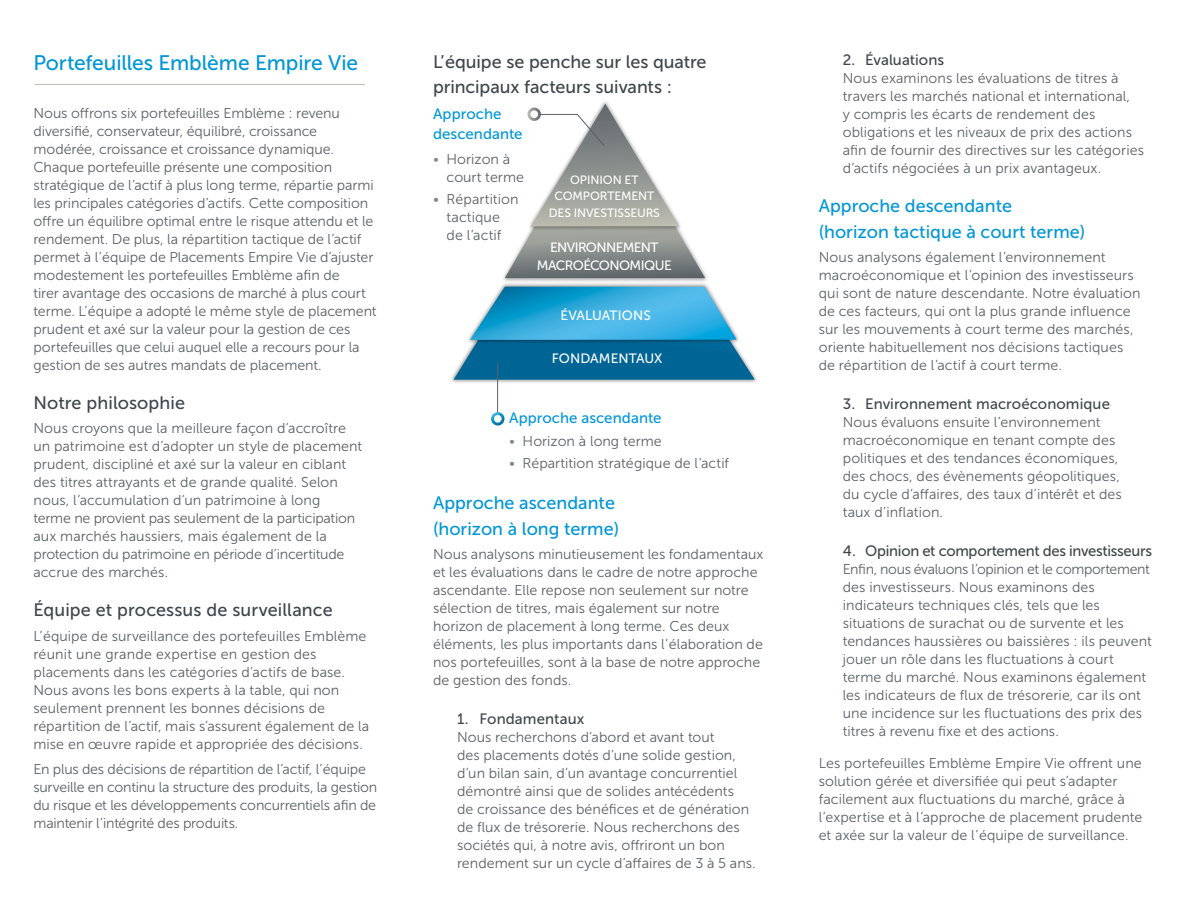
<style>
.page{position:relative;width:1188px;height:918px;background:#fff}
.page>*{position:absolute;margin:0;border:0;box-sizing:border-box;transform-origin:0 0}
._14_pt_-_h2{font:21px "Museo Sans 500";letter-spacing:-.005em;color:#0096d6}
._12pt_-_h4{font:18px/25.5px "Museo Sans 500";color:#3f474c}
._12_pt_-_h3{font:18px/25.5px "Museo Sans 500";color:#0096d6}
.t1{font:15px "Museo Sans 500";letter-spacing:-.005em;color:#3f474c}
.t2{font:15px/19.5px "Museo Sans 500";letter-spacing:.005em;color:#0096d6}
.t3{font:14.25px/18px "Museo Sans 300";color:#5a6166}
.Questions{font:13.5px/18px "Museo Sans 500";letter-spacing:-.04em;color:#fff;text-align:center}
.Questions-2{font:13.5px "Museo Sans 500";color:#fff}
.Questions-3{font:13.5px "Museo Sans 500";letter-spacing:.01em;color:#fff}
.Questions-4{font:12px/16.5px "Museo Sans 500";letter-spacing:-.005em;color:#fff;text-align:center}
.s1{font-family:"Museo Sans 100";font-size:12px;color:#7f868b}
.s2{font-size:12px;color:#7f868b}
</style>
<div class="page">
<div style="left:449px;top:296px;width:310px;height:88px;background:#000;opacity:.45"></div>
<div style="left:466px;top:282px;width:275px;height:62px;background:#000;opacity:.45"></div>
<svg style="left:454px;top:287px;width:301px;height:93px;background:#3e9bc3"></svg>
<div style="left:501px;top:138px;width:209px;height:145px;background:#000;opacity:.4"></div>
<hr style="left:35px;top:84px;width:330px;height:1px;background:#bdbdb0">
<svg style="left:505px;top:104px;width:200px;height:174px"></svg>
<hr style="left:497px;top:362px;width:1px;height:58px;background:#5a6166">
<div style="left:492px;top:414px;width:11px;height:10px;background:#f9f9f8;border-radius:50%"></div>
<div style="left:491px;top:412px;width:13px;height:14px;border:3px solid #fff;border-radius:50%"></div>
<div style="left:529px;top:109px;width:11px;height:11px;background:#f9f9f8;border-radius:50%"></div>
<div style="left:528px;top:108px;width:13px;height:13px;border:3px solid #fff;border-radius:50%"></div>
<h2 class="_14_pt_-_h2" style="left:33px;top:51px;width:326px">Portefeuilles Emblème Empire Vie</h2>
<p class="t3" style="left:33px;top:104px;width:345px">Nous offrons six portefeuilles Emblème : revenu diversifié, conservateur, équilibré, croissance modérée, croissance et croissance dynamique.<br>Chaque portefeuille présente une composition stratégique de l’actif à plus long terme, répartie parmi les principales catégories d’actifs. Cette composition offre un équilibre optimal entre le risque attendu et le rendement. De plus, la répartition tactique de l’actif permet à l’équipe de Placements Empire Vie d’ajuster modestement les portefeuilles Emblème afin de<br>tirer avantage des occasions de marché à plus court terme. L’équipe a adopté le même style de placement prudent et axé sur la valeur pour la gestion de ces portefeuilles que celui auquel elle a recours pour la gestion de ses autres mandats de placement.</p>
<h4 class="_12pt_-_h4" style="left:33px;top:390px;width:153px">Notre philosophie</h4>
<p class="t3" style="left:33px;top:420px;width:330px">Nous croyons que la meilleure façon d’accroître un patrimoine est d’adopter un style de placement prudent, discipliné et axé sur la valeur en ciblant des titres attrayants et de grande qualité. Selon nous, l’accumulation d’un patrimoine à long<br>terme ne provient pas seulement de la participation aux marchés haussiers, mais également de la protection du patrimoine en période d’incertitude accrue des marchés.</p>
<h4 class="_12pt_-_h4" style="left:33px;top:597px;width:301px">Équipe et processus de surveillance</h4>
<p class="t3" style="left:33px;top:627px;width:337px">L’équipe de surveillance des portefeuilles Emblème réunit une grande expertise en gestion des placements dans les catégories d’actifs de base.<br>Nous avons les bons experts à la table, qui non seulement prennent les bonnes décisions de répartition de l’actif, mais s’assurent également de la mise en œuvre rapide et appropriée des décisions.</p>
<p class="t3" style="left:33px;top:760px;width:345px">En plus des décisions de répartition de l’actif, l’équipe surveille en continu la structure des produits, la gestion du risque et les développements concurrentiels afin de maintenir l’intégrité des produits.</p>
<p class="_12pt_-_h4" style="left:433px;top:49px;width:275px">L’équipe se penche sur les quatre principaux facteurs suivants :</p>
<p class="t2" style="left:433px;top:104px;width:91px">Approche descendante</p>
<p class="t3" style="left:447px;top:150px;width:79px;text-indent:-14px"><span class="s1">∞</span> Horizon à court terme</p>
<p class="t3" style="left:433px;top:190px;width:87px;text-align:center"><span class="s2">∞</span> Répartition tactique<br>de l’actif</p>
<p class="Questions-4" style="left:549px;top:172px;width:113px">OPINION ET<br>COMPORTEMENT<br>DES INVESTISSEURS</p>
<p class="Questions" style="left:537px;top:238px;width:137px">ENVIRONNEMENT<br>MACROÉCONOMIQUE</p>
<p class="Questions-3" style="left:560px;top:308px;width:92px">ÉVALUATIONS</p>
<p class="Questions-2" style="left:552px;top:351px;width:112px">FONDAMENTAUX</p>
<p class="t2" style="left:509px;top:409px;width:154px">Approche ascendante</p>
<p class="t3" style="left:509px;top:432px;width:154px"><span class="s1">∞</span> Horizon à long terme</p>
<p class="t3" style="left:509px;top:454px;width:222px"><span class="s2">∞</span> Répartition stratégique de l’actif</p>
<p class="_12_pt_-_h3" style="left:433px;top:490px;width:188px">Approche ascendante (horizon à long terme)</p>
<p class="t3" style="left:433px;top:546px;width:332px">Nous analysons minutieusement les fondamentaux et les évaluations dans le cadre de notre approche ascendante. Elle repose non seulement sur notre sélection de titres, mais également sur notre horizon de placement à long terme. Ces deux éléments, les plus importants dans l’élaboration de nos portefeuilles, sont à la base de notre approche de gestion des fonds.</p>
<p class="t1" style="left:457px;top:711px;width:129px">1. Fondamentaux</p>
<p class="t3" style="left:457px;top:729px;width:300px">Nous recherchons d’abord et avant tout<br>des placements dotés d’une solide gestion, d’un bilan sain, d’un avantage concurrentiel démontré ainsi que de solides antécédents<br>de croissance des bénéfices et de génération de flux de trésorerie. Nous recherchons des sociétés qui, à notre avis, offriront un bon rendement sur un cycle d’affaires de 3 à 5 ans.</p>
<p class="t1" style="left:843px;top:52px;width:103px">2. Évaluations</p>
<p class="t3" style="left:843px;top:69px;width:303px">Nous examinons les évaluations de titres à travers les marchés national et international,<br>y compris les écarts de rendement des obligations et les niveaux de prix des actions afin de fournir des directives sur les catégories d’actifs négociées à un prix avantageux.</p>
<h3 class="_12_pt_-_h3" style="left:819px;top:193px;width:268px">Approche descendante (horizon tactique à court terme)</h3>
<p class="t3" style="left:819px;top:249px;width:323px">Nous analysons également l’environnement macroéconomique et l’opinion des investisseurs qui sont de nature descendante. Notre évaluation de ces facteurs, qui ont la plus grande influence sur les mouvements à court terme des marchés, oriente habituellement nos décisions tactiques de répartition de l’actif à court terme.</p>
<p class="t1" style="left:843px;top:396px;width:269px">3. Environnement macroéconomique</p>
<p class="t3" style="left:843px;top:414px;width:281px">Nous évaluons ensuite l’environnement macroéconomique en tenant compte des politiques et des tendances économiques, des chocs, des évènements géopolitiques, du cycle d’affaires, des taux d’intérêt et des taux d’inflation.</p>
<p class="t1" style="left:843px;top:543px;width:311px">4. Opinion et comportement des investisseurs</p>
<p class="t3" style="left:843px;top:561px;width:311px">Enfin, nous évaluons l’opinion et le comportement des investisseurs. Nous examinons des indicateurs techniques clés, tels que les situations de surachat ou de survente et les tendances haussières ou baissières : ils peuvent jouer un rôle dans les fluctuations à court terme du marché. Nous examinons également les indicateurs de flux de trésorerie, car ils ont une incidence sur les fluctuations des prix des titres à revenu fixe et des actions.</p>
<p class="t3" style="left:819px;top:754px;width:325px">Les portefeuilles Emblème Empire Vie offrent une solution gérée et diversifiée qui peut s’adapter facilement aux fluctuations du marché, grâce à l’expertise et à l’approche de placement prudente et axée sur la valeur de l’équipe de surveillance.</p>
</div>
